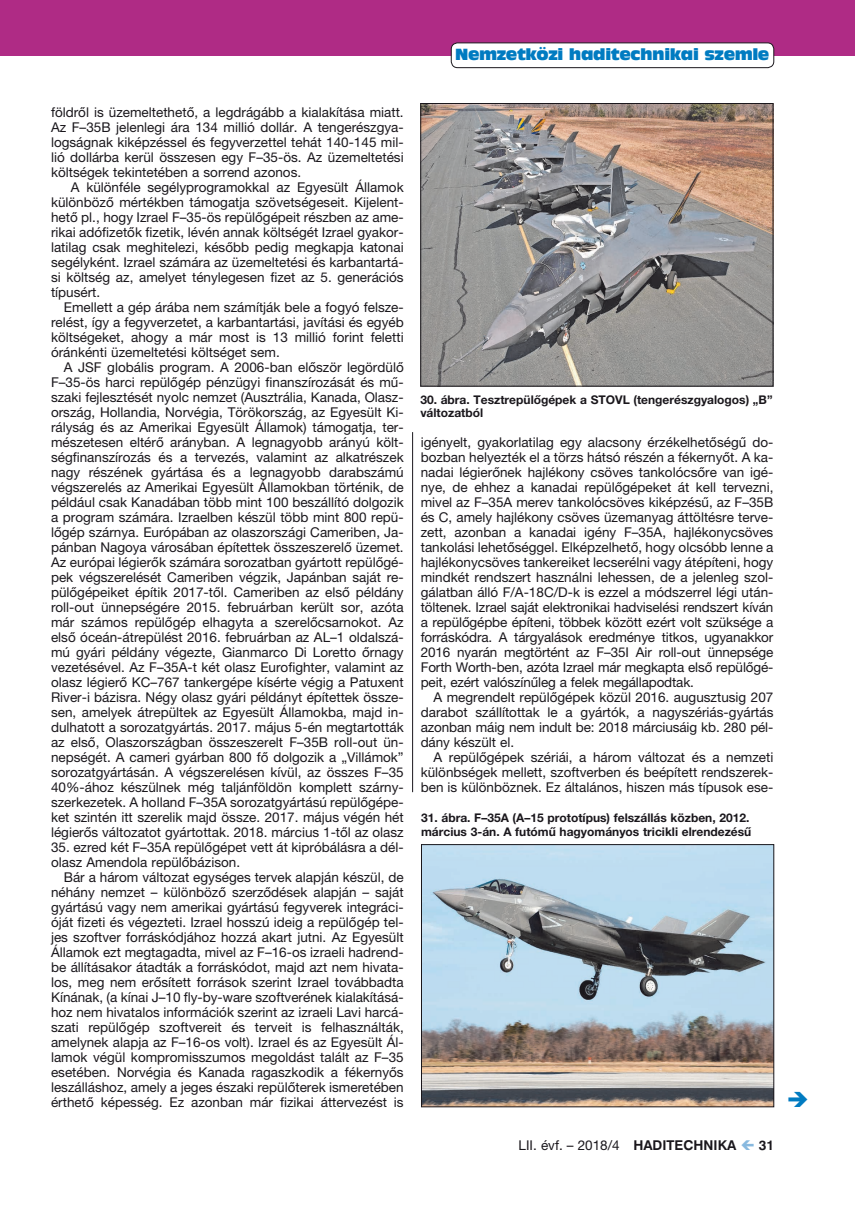
<style>
.page{position:relative;width:855px;height:1212px;background:#fff}
.page>*{position:absolute;margin:0;border:0;box-sizing:border-box;transform-origin:0 0}
.t1{font:15px "Antique Olive Compact";letter-spacing:-.02em;color:#007bc1}
.t2{font:13.5px/15px "Helvetica Neue LT Pro";color:#1a171c;text-align:justify}
.t3{font:13.5px "Swiss 721 HU Bold";color:#1a171c}
.t4{font:700 12px/13.5px "Helvetica Neue LT Pro";color:#1a171c}
.s1{font-family:"Swiss 721 HU Bold"}
</style>
<div class="page">
<hr style="left:0;top:55px;width:855px;height:1px;background:#1a171c">
<div style="left:0;top:0;width:855px;height:55px;background:#af2b85"></div>
<div style="left:451px;top:43px;width:322px;height:25px;background:#fff;border-radius:6px"></div>
<div style="left:451px;top:43px;width:323px;height:25px;border:1px solid #1a171c;border-radius:6px"></div>
<img style="left:422px;top:105px;width:349px;height:279px">
<div style="left:420px;top:103px;width:353px;height:283px;border:1px solid #1a171c"></div>
<img style="left:423px;top:846px;width:349px;height:259px">
<div style="left:421px;top:844px;width:353px;height:263px;border:1px solid #1a171c"></div>
<hr style="left:412px;top:432px;width:1px;height:360px;background:#1a171c">
<p class="t1" style="left:455px;top:44px;width:316px">Nemzetközi haditechnikai szemle</p>
<p class="t2" style="left:51px;top:105px;width:354px">földről is üzemeltethető, a legdrágább a kialakítása miatt.<br>Az F–35B jelenlegi ára 134 millió dollár. A tengerészgya&shy;logságnak kiképzéssel és fegyverzettel tehát 140-145 mil&shy;lió dollárba kerül összesen egy F–35-ös. Az üzemeltetési költségek tekintetében a sorrend azonos.</p>
<p class="t2" style="left:51px;top:180px;width:354px;text-indent:20px">A különféle segélyprogramokkal az Egyesült Államok különböző mértékben támogatja szövetségeseit. Kijelent&shy;hető pl., hogy Izrael F–35-ös repülőgépeit részben az ame&shy;rikai adófizetők fizetik, lévén annak költségét Izrael gyakor&shy;latilag csak meghitelezi, később pedig megkapja katonai segélyként. Izrael számára az üzemeltetési és karbantartá&shy;si költség az, amelyet ténylegesen fizet az 5. generációs típusért.</p>
<p class="t2" style="left:51px;top:300px;width:354px;text-indent:13px">Emellett a gép árába nem számítják bele a fogyó felsze&shy;relést, így a fegyverzetet, a karbantartási, javítási és egyéb költségeket, ahogy a már most is 13 millió forint feletti óránkénti üzemeltetési költséget sem.</p>
<p class="t2" style="left:51px;top:360px;width:354px;text-indent:13px">A JSF globális program. A 2006-ban először legördülő F–35-ös harci repülőgép pénzügyi finanszírozását és mű&shy;szaki fejlesztését nyolc nemzet (Ausztrália, Kanada, Olasz&shy;ország, Hollandia, Norvégia, Törökország, az Egyesült Ki&shy;rályság és az Amerikai Egyesült Államok) támogatja, ter&shy;mészetesen eltérő arányban. A legnagyobb arányú költ&shy;ségfinanszírozás és a tervezés, valamint az alkatrészek nagy részének gyártása és a legnagyobb darabszámú végszerelés az Amerikai Egyesült Államokban történik, de például csak Kanadában több mint 100 beszállító dolgozik a program számára. Izraelben készül több mint 800 repü&shy;lőgép szárnya. Európában az olaszországi Cameriben, Ja&shy;pánban Nagoya városában építettek összeszerelő üzemet.<br>Az európai légierők számára sorozatban gyártott repülőgé&shy;pek végszerelését Cameriben végzik, Japánban saját re&shy;pülőgépeiket építik 2017-től. Cameriben az első példány roll-out ünnepségére 2015. februárban került sor, azóta már számos repülőgép elhagyta a szerelőcsarnokot. Az első óceán-átrepülést 2016. februárban az AL–1 oldalszá&shy;mú gyári példány végezte, Gianmarco Di Loretto őrnagy vezetésével. Az F–35A-t két olasz Eurofighter, valamint az olasz légierő KC–767 tankergépe kísérte végig a Patuxent River-i bázisra. Négy olasz gyári példányt építettek össze&shy;sen, amelyek átrepültek az Egyesült Államokba, majd in&shy;dulhatott a sorozatgyártás. 2017. május 5-én megtartották az első, Olaszországban összeszerelt F–35B roll-out ün&shy;nepségét. A cameri gyárban 800 fő dolgozik a „Villámok” sorozatgyártásán. A végszerelésen kívül, az összes F–35<br>40%-ához készülnek még taljánföldön komplett szárny&shy;szerkezetek. A holland F–35A sorozatgyártású repülőgépe&shy;ket szintén itt szerelik majd össze. 2017. május végén hét légierős változatot gyártottak. 2018. március 1-től az olasz</p>
<p class="t2" style="left:51px;top:839px;width:354px">35. ezred két F–35A repülőgépet vett át kipróbálásra a dél&shy;olasz Amendola repülőbázison.</p>
<p class="t2" style="left:51px;top:869px;width:354px;text-indent:13px">Bár a három változat egységes tervek alapján készül, de néhány nemzet – különböző szerződések alapján – saját gyártású vagy nem amerikai gyártású fegyverek integráci&shy;óját fizeti és végezteti. Izrael hosszú ideig a repülőgép tel&shy;jes szoftver forráskódjához hozzá akart jutni. Az Egyesült Államok ezt megtagadta, mivel az F–16-os izraeli hadrend&shy;be állításakor átadták a forráskódot, majd azt nem hivata&shy;los, meg nem erősített források szerint Izrael továbbadta Kínának, (a kínai J–10 fly-by-ware szoftverének kialakításá&shy;hoz nem hivatalos információk szerint az izraeli Lavi harcá&shy;szati repülőgép szoftvereit és terveit is felhasználták, amelynek alapja az F–16-os volt). Izrael és az Egyesült Ál&shy;lamok végül kompromisszumos megoldást talált az F–35 esetében. Norvégia és Kanada ragaszkodik a fékernyős leszálláshoz, amely a jeges északi repülőterek ismeretében érthető képesség. Ez azonban már fizikai áttervezést is</p>
<p class="t4" style="left:420px;top:392px;width:354px">30. ábra. Tesztrepülőgépek a STOVL (tengerészgyalogos) „B” változatból</p>
<p class="t2" style="left:421px;top:434px;width:354px">igényelt, gyakorlatilag egy alacsony érzékelhetőségű do&shy;bozban helyezték el a törzs hátsó részén a fékernyőt. A ka&shy;nadai légierőnek hajlékony csöves tankolócsőre van igé&shy;nye, de ehhez a kanadai repülőgépeket át kell tervezni, mivel az F–35A merev tankolócsöves kiképzésű, az F–35B és C, amely hajlékony csöves üzemanyag áttöltésre terve&shy;zett, azonban a kanadai igény F–35A, hajlékonycsöves tankolási lehetőséggel. Elképzelhető, hogy olcsóbb lenne a hajlékonycsöves tankereiket lecserélni vagy átépíteni, hogy mindkét rendszert használni lehessen, de a jelenleg szol&shy;gálatban álló F/A-18C/D-k is ezzel a módszerrel légi után&shy;töltenek. Izrael saját elektronikai hadviselési rendszert kíván a repülőgépbe építeni, többek között ezért volt szüksége a forráskódra. A tárgyalások eredménye titkos, ugyanakkor 2016 nyarán megtörtént az F–35I Air roll-out ünnepsége Forth Worth-ben, azóta Izrael már megkapta első repülőgé&shy;peit, ezért valószínűleg a felek megállapodtak.</p>
<p class="t2" style="left:421px;top:689px;width:354px;text-indent:13px">A megrendelt repülőgépek közül 2016. augusztusig 207 darabot szállítottak le a gyártók, a nagyszériás-gyártás azonban máig nem indult be: 2018 márciusáig kb. 280 pél&shy;dány készült el.</p>
<p class="t2" style="left:421px;top:749px;width:354px;text-indent:13px">A repülőgépek szériái, a három változat és a nemzeti különbségek mellett, szoftverben és beépített rendszerek&shy;ben is különböznek. Ez általános, hiszen más típusok ese-</p>
<p class="t4" style="left:421px;top:811px;width:332px">31. ábra. F–35A (A–15 prototípus) felszállás közben, 2012. március 3-án. A futómű hagyományos tricikli elrendezésű</p>
<p class="t2" style="left:518px;top:1137px;width:219px">LII. évf. – 2018/4 <span class="s1">HADITECHNIKA</span></p>
<p class="t3" style="left:759px;top:1137px;width:17px">31</p>
</div>
